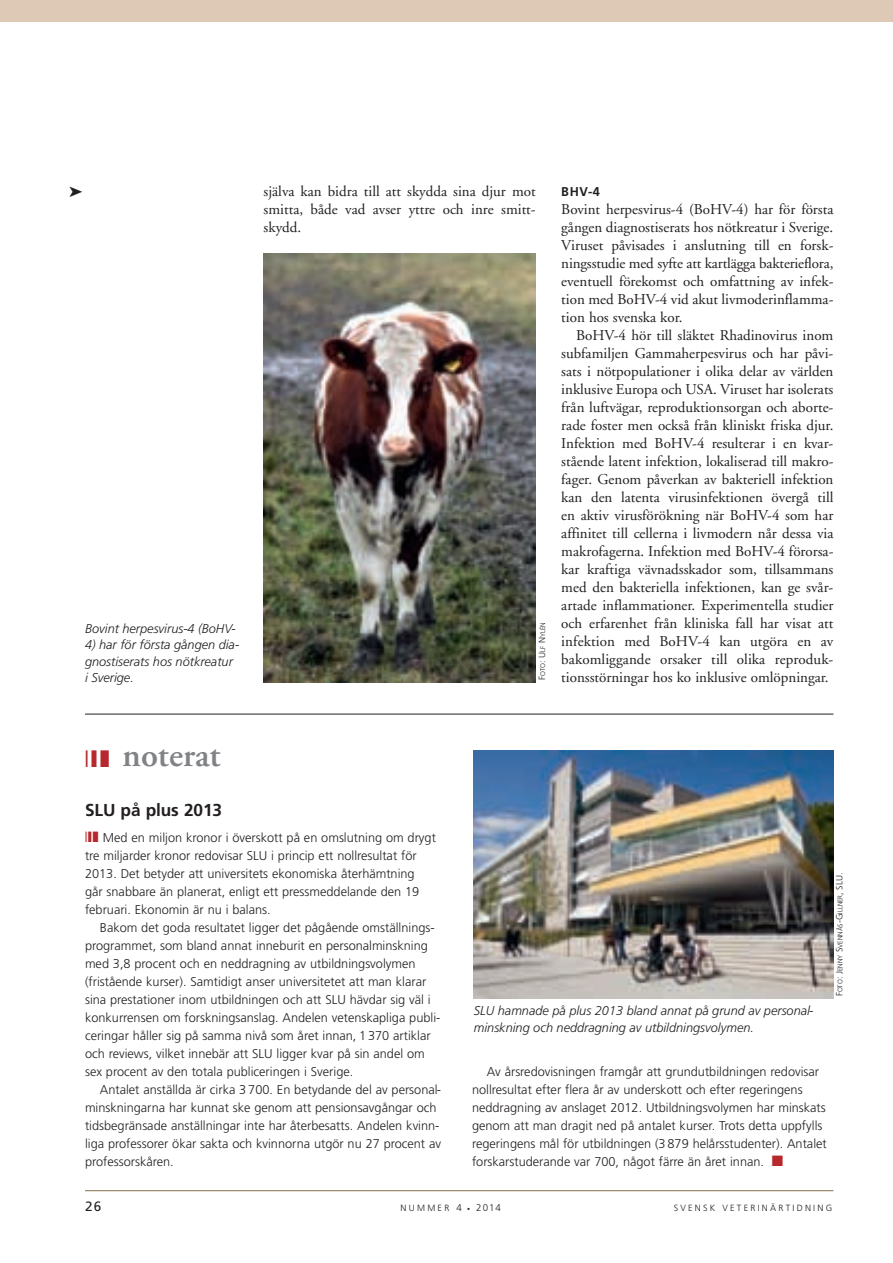
<style>
.page{position:relative;width:893px;height:1263px;background:#fff}
.page>*{position:absolute;margin:0;border:0;box-sizing:border-box;transform-origin:0 0}
.t1{font:600 34.5px "Adobe Garamond";color:#808285}
.t2{font:700 17.25px "Frutiger";letter-spacing:-.005em;color:#231f20}
.t3{font:15px/18px "Adobe Garamond";color:#231f20;text-align:justify}
.t4{font:13.5px "Frutiger";color:#231f20}
.t5{font:300 12.75px/18px "Frutiger";color:#231f20}
.t6{font:italic 300 12.75px/16.5px "Frutiger";color:#231f20}
.t7{font:700 12.75px "Frutiger";color:#231f20}
.t8{font:300 9px "Frutiger";letter-spacing:.25em;color:#231f20}
.t9{font:300 6.75px "Frutiger";color:#231f20}
.s1{font-size:9px}
.s2{color:#b7282e}
.s3{font-size:9.75px}
.s4{font-size:6px}
</style>
<div class="page">
<hr style="left:85px;top:1190px;width:748px;height:1px;background:#82704a">
<div style="left:0;top:0;width:893px;height:21px;background:#ddc9b6"></div>
<img style="left:264px;top:254px;width:272px;height:428px">
<hr style="left:85px;top:714px;width:748px;height:1px;background:#231f20">
<img style="left:473px;top:750px;width:360px;height:249px">
<p class="t6" style="left:85px;top:621px;width:152px">Bovint herpesvirus-4 (BoHV-</p>
<p class="t6" style="left:85px;top:637px;width:156px">4) har för första gången dia&shy;gnostiserats hos nötkreatur<br>i Sverige.</p>
<p class="t3" style="left:264px;top:184px;width:274px">själva kan bidra till att skydda sina djur mot smitta, både vad avser yttre och inre smitt&shy;skydd.</p>
<p class="t7" style="left:561px;top:186px;width:40px">BHV-4</p>
<p class="t3" style="left:561px;top:202px;width:274px">Bovint herpesvirus-4 (BoHV-4) har för första gången diagnostiserats hos nötkreatur i Sverige.<br>Viruset påvisades i anslutning till en forsk&shy;ningsstudie med syfte att kartlägga bakterieflora, eventuell förekomst och omfattning av infek&shy;tion med BoHV-4 vid akut livmoderinflamma&shy;tion hos svenska kor.</p>
<p class="t3" style="left:561px;top:328px;width:274px;text-indent:15px">BoHV-4 hör till släktet Rhadinovirus inom subfamiljen Gammaherpesvirus och har påvi&shy;sats i nötpopulationer i olika delar av världen inklusive Europa och USA. Viruset har isolerats från luftvägar, reproduktionsorgan och aborte&shy;rade foster men också från kliniskt friska djur.<br>Infektion med BoHV-4 resulterar i en kvar - stående latent infektion, lokaliserad till makro&shy;fager. Genom påverkan av bakteriell infektion kan den latenta virusinfektionen övergå till en aktiv virusförökning när BoHV-4 som har affinitet till cellerna i livmodern når dessa via makrofagerna. Infektion med BoHV-4 förorsa&shy;kar kraftiga vävnadsskador som, tillsammans med den bakteriella infektionen, kan ge svår - artade inflammationer. Experimentella studier och erfarenhet från kliniska fall har visat att infektion med BoHV-4 kan utgöra en av bakomliggande orsaker till olika reproduk&shy;tionsstörningar hos ko inklusive omlöpningar.</p>
<p class="t9" style="left:540px;top:680px;width:59px;rotate:-90deg"><span class="s1">F</span>OTO<span class="s1">: U</span>LF <span class="s1">N</span>YLÉN</p>
<h1 class="t1" style="left:85px;top:742px;width:137px"><span class="s2">❘❙❚</span> noterat</h1>
<h2 class="t2" style="left:85px;top:803px;width:139px">SLU på plus 2013</h2>
<p class="t5" style="left:85px;top:829px;width:352px"><span class="s2">❘❙❚</span> Med en miljon kronor i överskott på en omslutning om drygt tre miljarder kronor redovisar SLU i princip ett nollresultat för 2013. Det betyder att universitets ekonomiska återhämtning<br>går snabbare än planerat, enligt ett pressmeddelande den 19 februari. Ekonomin är nu i balans.</p>
<p class="t5" style="left:85px;top:919px;width:357px;text-indent:15px">Bakom det goda resultatet ligger det pågående omställnings - programmet, som bland annat inneburit en personalminskning med 3,8 procent och en neddragning av utbildningsvolymen (fristående kurser). Samtidigt anser universitetet att man klarar sina prestationer inom utbildningen och att SLU hävdar sig väl i konkurrensen om forskningsanslag. Andelen vetenskapliga publi&shy;ceringar håller sig på samma nivå som året innan, 1 370 artiklar och reviews, vilket innebär att SLU ligger kvar på sin andel om sex procent av den totala publiceringen i Sverige.</p>
<p class="t5" style="left:85px;top:1081px;width:358px;text-indent:15px">Antalet anställda är cirka 3 700. En betydande del av personal&shy;minskningarna har kunnat ske genom att pensionsavgångar och tidsbegränsade anställningar inte har återbesatts. Andelen kvinn - liga professorer ökar sakta och kvinnorna utgör nu 27 procent av professorskåren.</p>
<p class="t6" style="left:474px;top:1003px;width:341px">SLU hamnade på plus 2013 bland annat på grund av personal&shy;minskning och neddragning av utbildningsvolymen.</p>
<p class="t9" style="left:837px;top:996px;width:125px;rotate:-90deg"><span class="s1">F</span>OTO<span class="s1">: J</span>ENNY <span class="s1">S</span>VENNÅS<span class="s1">-G</span>ILLNER<span class="s1">, SLU.</span></p>
<p class="t5" style="left:472px;top:1063px;width:356px;text-indent:15px">Av årsredovisningen framgår att grundutbildningen redovisar nollresultat efter flera år av underskott och efter regeringens neddragning av anslaget 2012. Utbildningsvolymen har minskats genom att man dragit ned på antalet kurser. Trots detta uppfylls regeringens mål för utbildningen (3 879 helårsstudenter). Antalet forskarstuderande var 700, något färre än året innan. <span class="s2">■</span></p>
<p class="t4" style="left:85px;top:1200px;width:18px">26</p>
<p class="t8" style="left:401px;top:1204px;width:102px">NUMMER <span class="s3">4</span> <span class="s4">•</span> <span class="s3">2014</span></p>
<p class="t8" style="left:674px;top:1204px;width:160px">SVENSK VETERINÄRTIDNING</p>
</div>
